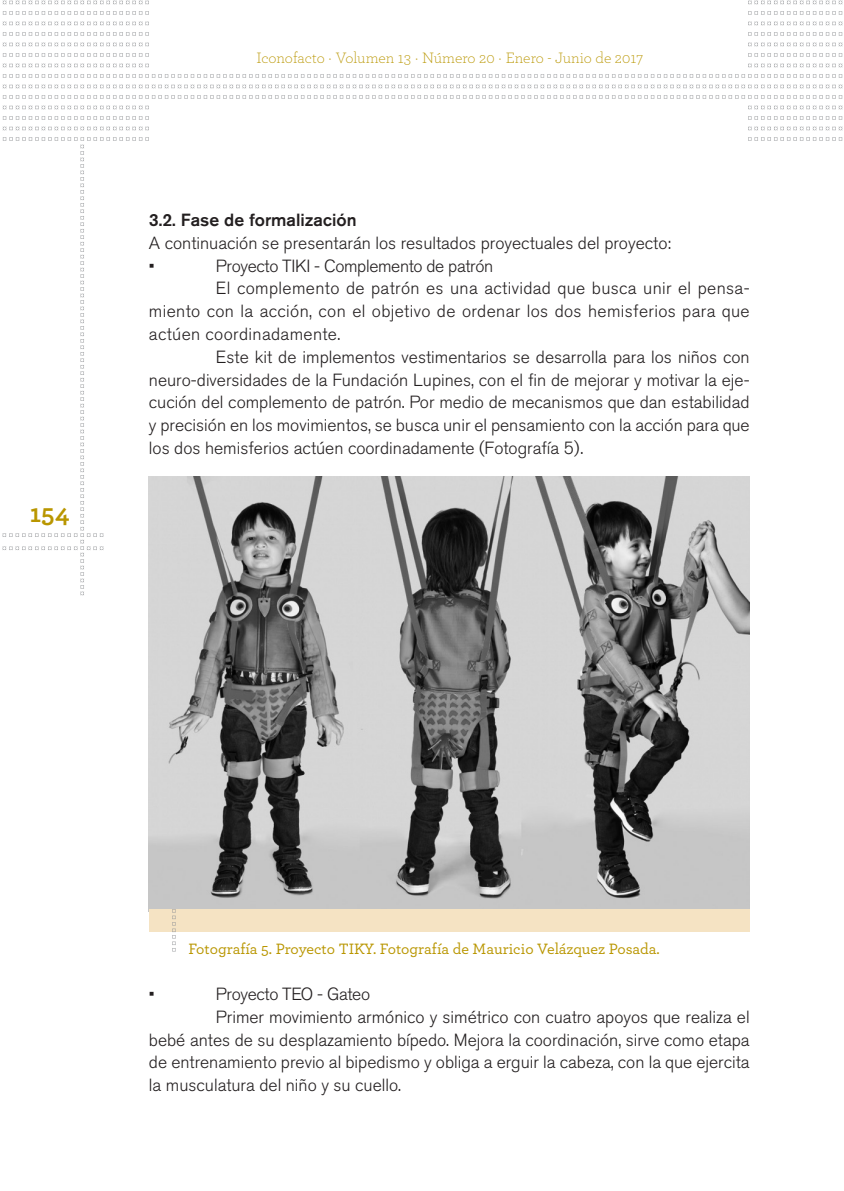
<style>
.page{position:relative;width:844px;height:1191px;background:#fff}
.page>*{position:absolute;margin:0;border:0;box-sizing:border-box;transform-origin:0 0}
.t1{font:700 26.25px "Archer Pro";color:#b99600}
.TEXTO_CORRIDO{font:300 17.5px/22.8px "Akzidenz Grotesk BQ";color:#231f20;text-align:justify}
.TEXTO_CORRIDO-2{font:300 17.5px "Akzidenz Grotesk BQ";letter-spacing:-.02em;color:#231f20}
.TEXTO_CORRIDO-3{font:500 17.5px "Akzidenz Grotesk BQ";color:#231f20}
.PIE_DE_FOTO{font:500 15.75px "Archer Pro";color:#b99600}
.t2{font:300 15.75px "Archer Pro";color:#b99600}
</style>
<div class="page">
<svg style="left:2px;top:127px;width:840px;height:3px"></svg>
<svg style="left:2px;top:116px;width:840px;height:4px"></svg>
<svg style="left:2px;top:106px;width:840px;height:3px"></svg>
<svg style="left:2px;top:95px;width:840px;height:4px"></svg>
<svg style="left:2px;top:85px;width:840px;height:3px"></svg>
<svg style="left:2px;top:74px;width:840px;height:4px"></svg>
<svg style="left:2px;top:64px;width:840px;height:3px"></svg>
<svg style="left:2px;top:53px;width:840px;height:4px"></svg>
<svg style="left:2px;top:43px;width:840px;height:3px"></svg>
<svg style="left:2px;top:32px;width:840px;height:4px"></svg>
<svg style="left:2px;top:22px;width:840px;height:3px"></svg>
<svg style="left:2px;top:11px;width:840px;height:4px"></svg>
<svg style="left:2px;top:1px;width:840px;height:3px"></svg>
<svg style="left:2px;top:137px;width:840px;height:458px"></svg>
<div style="left:149px;top:103px;width:598px;height:63px;background:#fff"></div>
<div style="left:149px;top:0;width:598px;height:70px;background:#fff"></div>
<img style="left:149px;top:476px;width:600px;height:433px">
<div style="left:149px;top:909px;width:600px;height:22px;background:#f5e3c3"></div>
<svg style="left:172px;top:909px;width:4px;height:42px"></svg>
<h1 class="t1" style="left:30px;top:492px;width:41px">154</h1>
<p class="t2" style="left:256px;top:48px;width:388px">Iconofacto · Volumen 13 · Número 20 · Enero - Junio de 2017</p>
<p class="TEXTO_CORRIDO-3" style="left:149px;top:209px;width:209px">3.2. Fase de formalización</p>
<p class="TEXTO_CORRIDO" style="left:149px;top:232px;width:523px">A continuación se presentarán los resultados proyectuales del proyecto:</p>
<p class="TEXTO_CORRIDO" style="left:149px;top:255px;width:7px">•</p>
<p class="TEXTO_CORRIDO-2" style="left:216px;top:256px;width:279px">Proyecto TIKI - Complemento de patrón</p>
<p class="TEXTO_CORRIDO" style="left:149px;top:277px;width:602px;text-indent:67px">El complemento de patrón es una actividad que busca unir el pensa&shy;miento con la acción, con el objetivo de ordenar los dos hemisferios para que actúen coordinadamente.</p>
<p class="TEXTO_CORRIDO" style="left:149px;top:346px;width:602px;text-indent:67px">Este kit de implementos vestimentarios se desarrolla para los niños con neuro-diversidades de la Fundación Lupines, con el fin de mejorar y motivar la eje&shy;cución del complemento de patrón. Por medio de mecanismos que dan estabilidad y precisión en los movimientos, se busca unir el pensamiento con la acción para que los dos hemisferios actúen coordinadamente (Fotografía 5).</p>
<p class="PIE_DE_FOTO" style="left:188px;top:938px;width:472px">Fotografía 5. Proyecto TIKY. Fotografía de Mauricio Velázquez Posada.</p>
<p class="TEXTO_CORRIDO" style="left:149px;top:983px;width:7px">•</p>
<p class="TEXTO_CORRIDO-2" style="left:216px;top:984px;width:156px">Proyecto TEO - Gateo</p>
<p class="TEXTO_CORRIDO" style="left:149px;top:1005px;width:602px;text-indent:67px">Primer movimiento armónico y simétrico con cuatro apoyos que realiza el bebé antes de su desplazamiento bípedo. Mejora la coordinación, sirve como etapa de entrenamiento previo al bipedismo y obliga a erguir la cabeza, con la que ejercita la musculatura del niño y su cuello.</p>
</div>
